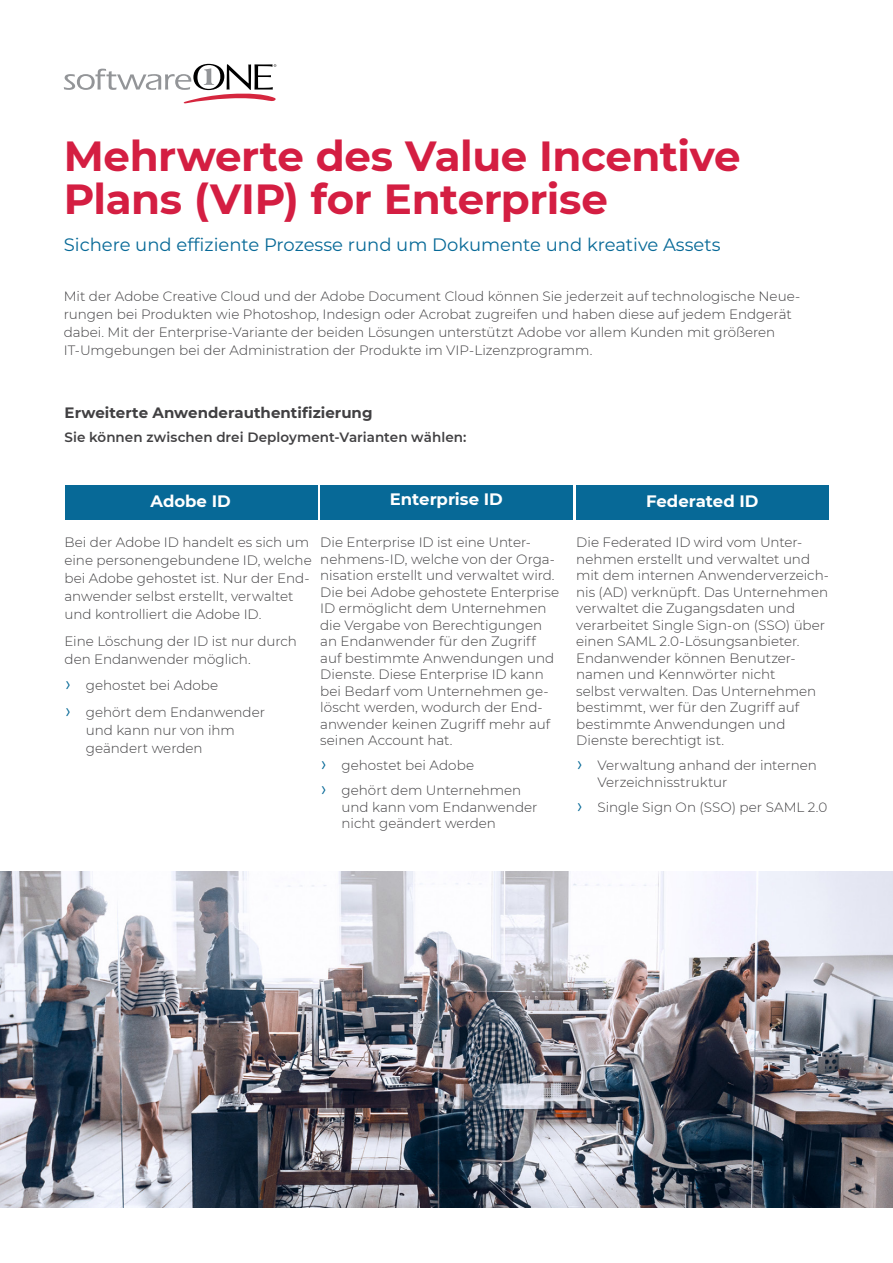
<style>
.page{position:relative;width:893px;height:1263px;background:#fff}
.page>*{position:absolute;margin:0;border:0;box-sizing:border-box;transform-origin:0 0}
.Headline_-_Red__28_3{font:700 42px/43.5px "Montserrat";letter-spacing:-.01em;color:#d41e42}
.Subtitle_-_Blue__14{font:18px "Montserrat";color:#076997}
.Arrows_-_blue__9_11{font:700 16.5px "Montserrat";color:#fff}
.Arrows_-_blue__9_11-2{font:700 15px "Montserrat";color:#414042}
.Arrows_-_blue__9_11-3{font:300 13.5px/16.5px "Montserrat";color:#414042}
.Arrows_-_blue__9_11-4{font:600 13.5px "Montserrat";letter-spacing:.005em;color:#414042}
.s1{font-family:"Calibri";font-size:19.5px;color:#076997}
</style>
<div class="page">
<div style="left:65px;top:485px;width:252px;height:35px;background:#076997"></div>
<div style="left:320px;top:485px;width:253px;height:35px;background:#076997"></div>
<div style="left:576px;top:485px;width:253px;height:35px;background:#076997"></div>
<svg style="left:64px;top:64px;width:212px;height:39px"></svg>
<img style="left:0;top:872px;width:893px;height:336px">
<p class="Headline_-_Red__28_3" style="left:64px;top:132px;width:678px">Mehrwerte des Value Incentive<br>Plans (VIP) for Enterprise</p>
<p class="Subtitle_-_Blue__14" style="left:64px;top:233px;width:658px">Sichere und effiziente Prozesse rund um Dokumente und kreative Assets</p>
<p class="Arrows_-_blue__9_11-3" style="left:64px;top:287px;width:738px;line-height:18px">Mit der Adobe Creative Cloud und der Adobe Document Cloud können Sie jederzeit auf technologische Neue&shy;rungen bei Produkten wie Photoshop, Indesign oder Acrobat zugreifen und haben diese auf jedem Endgerät dabei. Mit der Enterprise-Variante der beiden Lösungen unterstützt Adobe vor allem Kunden mit größeren IT-Umgebungen bei der Administration der Produkte im VIP-Lizenzprogramm.</p>
<p class="Arrows_-_blue__9_11-2" style="left:65px;top:402px;width:309px">Erweiterte Anwenderauthentifizierung</p>
<p class="Arrows_-_blue__9_11-4" style="left:65px;top:428px;width:403px">Sie können zwischen drei Deployment-Varianten wählen:</p>
<p class="Arrows_-_blue__9_11" style="left:150px;top:489px;width:82px">Adobe ID</p>
<p class="Arrows_-_blue__9_11" style="left:390px;top:487px;width:115px">Enterprise ID</p>
<p class="Arrows_-_blue__9_11" style="left:646px;top:489px;width:114px">Federated ID</p>
<p class="Arrows_-_blue__9_11-3" style="left:65px;top:533px;width:249px;line-height:18px">Bei der Adobe ID handelt es sich um eine personengebundene ID, welche bei Adobe gehostet ist. Nur der End&shy;anwender selbst erstellt, verwaltet und kontrolliert die Adobe ID.</p>
<p class="Arrows_-_blue__9_11-3" style="left:65px;top:631px;width:234px;line-height:18px">Eine Löschung der ID ist nur durch den Endanwender möglich.</p>
<p class="Arrows_-_blue__9_11-3" style="left:65px;top:677px;width:155px"><span class="s1">›</span> gehostet bei Adobe</p>
<p class="Arrows_-_blue__9_11-3" style="left:86px;top:702px;width:181px;line-height:18px;text-indent:-21px"><span class="s1">›</span> gehört dem Endanwender und kann nur von ihm geändert werden</p>
<p class="Arrows_-_blue__9_11-3" style="left:320px;top:534px;width:240px">Die Enterprise ID ist eine Unter&shy;nehmens-ID, welche von der Orga&shy;nisation erstellt und verwaltet wird.<br>Die bei Adobe gehostete Enterprise<br>ID ermöglicht dem Unternehmen die Vergabe von Berechtigungen an Endanwender für den Zugriff auf bestimmte Anwendungen und<br>Dienste. Diese Enterprise ID kann bei Bedarf vom Unternehmen ge&shy;löscht werden, wodurch der End&shy;anwender keinen Zugriff mehr auf seinen Account hat.</p>
<p class="Arrows_-_blue__9_11-3" style="left:320px;top:757px;width:155px"><span class="s1">›</span> gehostet bei Adobe</p>
<p class="Arrows_-_blue__9_11-3" style="left:342px;top:782px;width:197px;text-indent:-21px"><span class="s1">›</span> gehört dem Unternehmen und kann vom Endanwender nicht geändert werden</p>
<p class="Arrows_-_blue__9_11-3" style="left:576px;top:534px;width:254px">Die Federated ID wird vom Unter&shy;nehmen erstellt und verwaltet und mit dem internen Anwenderverzeich&shy;nis (AD) verknüpft. Das Unternehmen verwaltet die Zugangsdaten und verarbeitet Single Sign-on (SSO) über einen SAML 2.0-Lösungsanbieter.<br>Endanwender können Benutzer&shy;namen und Kennwörter nicht<br>selbst verwalten. Das Unternehmen bestimmt, wer für den Zugriff auf bestimmte Anwendungen und<br>Dienste berechtigt ist.</p>
<p class="Arrows_-_blue__9_11-3" style="left:597px;top:757px;width:221px;text-indent:-21px"><span class="s1">›</span> Verwaltung anhand der internen<br>Verzeichnisstruktur</p>
<p class="Arrows_-_blue__9_11-3" style="left:576px;top:798px;width:253px"><span class="s1">›</span> Single Sign On (SSO) per SAML 2.0</p>
</div>
